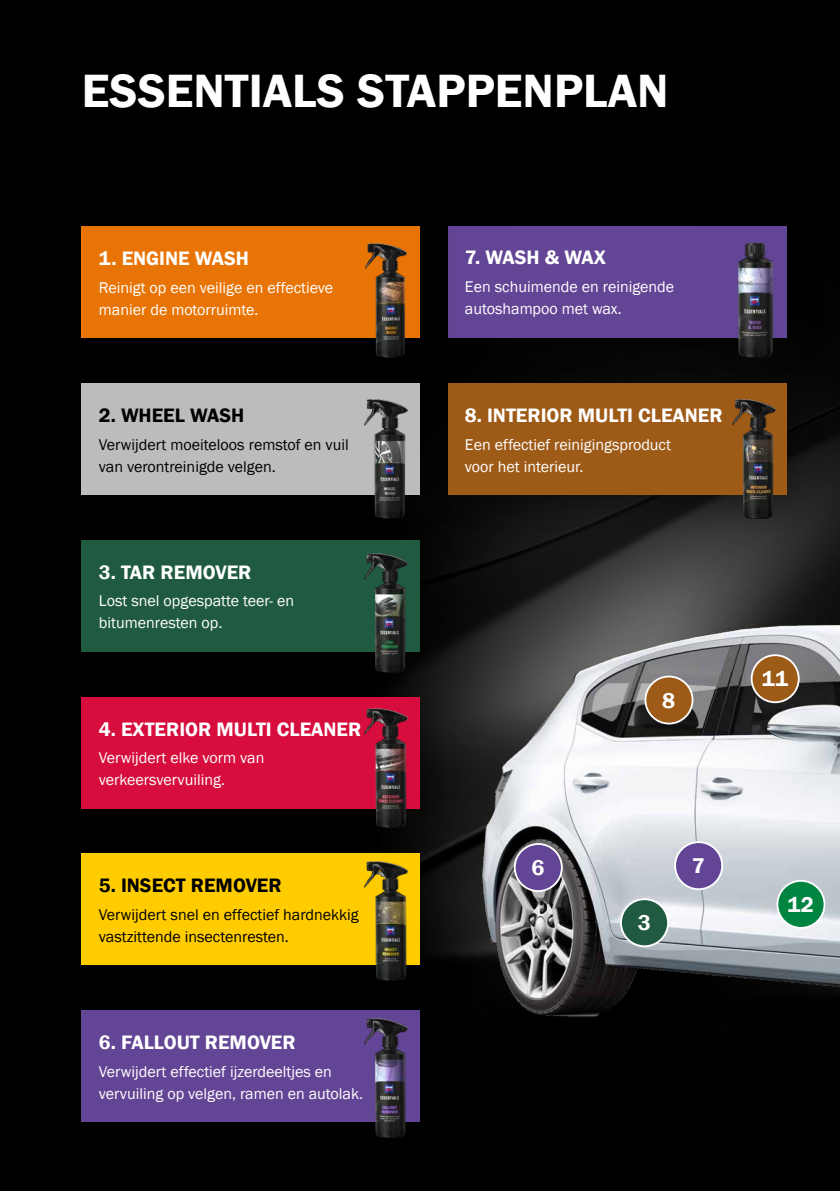
<style>
.page{position:relative;width:840px;height:1191px;background:#fff}
.page>*{position:absolute;margin:0;border:0;box-sizing:border-box;transform-origin:0 0}
.t1{font:600 48px "Franklin Gothic";color:#fff}
.t2{font:600 22px "Franklin Gothic";color:#fff}
.t3{font:600 20px "Franklin Gothic";color:#fff}
.t4{font:600 20px "Franklin Gothic";color:#000}
.t5{font:16px/22px "Franklin Gothic";color:#fff}
.t6{font:16px/22px "Franklin Gothic";color:#000}
</style>
<div class="page">
<div style="left:0;top:0;width:839px;height:1191px;background:#000"></div>
<img style="left:460px;top:404px;width:379px;height:191px">
<div style="left:447px;top:227px;width:338px;height:111px;background:#634595"></div>
<div style="left:58px;top:203px;width:402px;height:175px;background:#000"></div>
<div style="left:82px;top:227px;width:338px;height:111px;background:#e97406"></div>
<div style="left:82px;top:383px;width:338px;height:112px;background:#bcbcbc"></div>
<div style="left:82px;top:540px;width:338px;height:111px;background:#205b41"></div>
<div style="left:82px;top:697px;width:338px;height:111px;background:#d60d3d"></div>
<div style="left:82px;top:1010px;width:338px;height:112px;background:#634595"></div>
<div style="left:82px;top:853px;width:338px;height:112px;background:#fc0"></div>
<div style="left:424px;top:359px;width:401px;height:175px;background:#000;opacity:.33"></div>
<div style="left:447px;top:383px;width:338px;height:112px;background:#9e5b18"></div>
<img style="left:414px;top:595px;width:425px;height:422px">
<div style="left:645px;top:676px;width:47px;height:47px;background:#9e5b18;border-radius:50%"></div>
<div style="left:644px;top:675px;width:49px;height:49px;border:2px solid #fff;border-radius:50%"></div>
<div style="left:620px;top:899px;width:47px;height:47px;background:#205b41;border-radius:50%"></div>
<div style="left:619px;top:898px;width:49px;height:49px;border:2px solid #fff;border-radius:50%"></div>
<div style="left:777px;top:881px;width:47px;height:47px;background:#008440;border-radius:50%"></div>
<div style="left:776px;top:880px;width:48px;height:48px;border:2px solid #fff;border-radius:50%"></div>
<div style="left:751px;top:655px;width:47px;height:47px;background:#9d5b18;border-radius:50%"></div>
<div style="left:750px;top:654px;width:49px;height:49px;border:2px solid #fff;border-radius:50%"></div>
<div style="left:514px;top:844px;width:47px;height:47px;background:#634595;border-radius:50%"></div>
<div style="left:513px;top:843px;width:49px;height:49px;border:2px solid #fff;border-radius:50%"></div>
<div style="left:674px;top:842px;width:47px;height:47px;background:#634595;border-radius:50%"></div>
<div style="left:673px;top:841px;width:49px;height:49px;border:2px solid #fff;border-radius:50%"></div>
<img style="left:366px;top:243px;width:40px;height:114px">
<img style="left:738px;top:243px;width:33px;height:114px">
<img style="left:364px;top:399px;width:43px;height:119px">
<img style="left:731px;top:399px;width:44px;height:119px">
<img style="left:364px;top:708px;width:43px;height:119px">
<img style="left:364px;top:861px;width:43px;height:119px">
<img style="left:364px;top:1018px;width:43px;height:119px">
<img style="left:364px;top:553px;width:43px;height:119px">
<h1 class="t1" style="left:82px;top:61px;width:588px">ESSENTIALS STAPPENPLAN</h1>
<p class="t3" style="left:99px;top:246px;width:151px">1. ENGINE WASH</p>
<p class="t5" style="left:99px;top:277px;width:235px">Reinigt op een veilige en effectieve manier de motorruimte.</p>
<p class="t4" style="left:99px;top:403px;width:147px">2. WHEEL WASH</p>
<p class="t6" style="left:99px;top:434px;width:251px">Verwijdert moeiteloos remstof en vuil van verontreinigde velgen.</p>
<p class="t3" style="left:99px;top:560px;width:154px">3. TAR REMOVER</p>
<p class="t5" style="left:99px;top:590px;width:197px">Lost snel opgespatte teer- en bitumenresten op.</p>
<p class="t3" style="left:99px;top:716px;width:264px">4. EXTERIOR MULTI CLEANER</p>
<p class="t5" style="left:99px;top:747px;width:167px">Verwijdert elke vorm van verkeersvervuiling.</p>
<p class="t4" style="left:99px;top:873px;width:184px">5. INSECT REMOVER</p>
<p class="t6" style="left:99px;top:904px;width:261px">Verwijdert snel en effectief hardnekkig vastzittende insectenresten.</p>
<p class="t3" style="left:99px;top:1030px;width:198px">6. FALLOUT REMOVER</p>
<p class="t5" style="left:99px;top:1060px;width:266px">Verwijdert effectief ijzerdeeltjes en vervuiling op velgen, ramen en autolak.</p>
<p class="t3" style="left:464px;top:245px;width:142px">7. WASH &amp; WAX</p>
<p class="t5" style="left:464px;top:276px;width:211px">Een schuimende en reinigende autoshampoo met wax.</p>
<p class="t3" style="left:464px;top:403px;width:259px">8. INTERIOR MULTI CLEANER</p>
<p class="t5" style="left:464px;top:434px;width:207px">Een effectief reinigingsproduct voor het interieur.</p>
<h2 class="t2" style="left:661px;top:687px;width:15px">8</h2>
<h2 class="t2" style="left:761px;top:665px;width:28px">11</h2>
<h2 class="t2" style="left:531px;top:854px;width:15px">6</h2>
<h2 class="t2" style="left:691px;top:852px;width:15px">7</h2>
<h2 class="t2" style="left:637px;top:909px;width:15px">3</h2>
<h2 class="t2" style="left:787px;top:891px;width:28px">12</h2>
</div>
